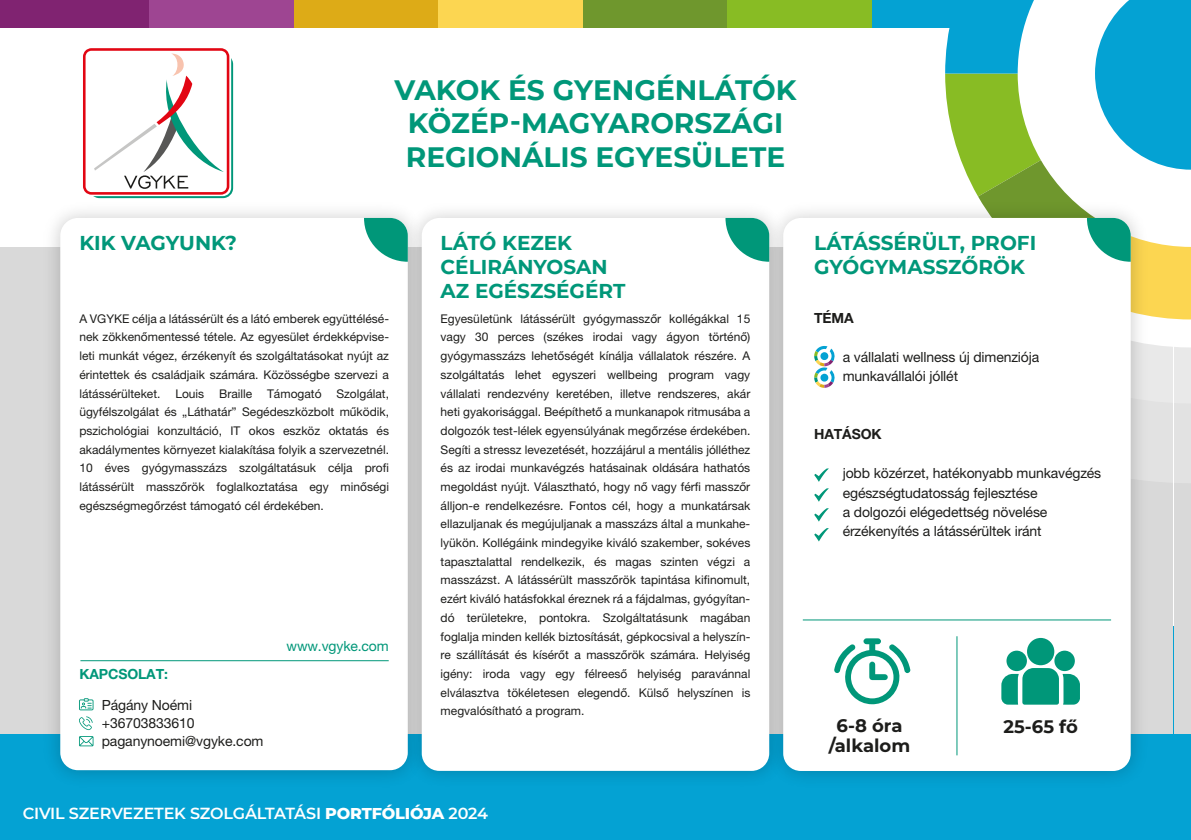
<style>
.page{position:relative;width:1191px;height:840px;background:#fff}
.page>*{position:absolute;margin:0;border:0;box-sizing:border-box;transform-origin:0 0}
.t1{font:700 28px/33.6px "Montserrat";color:#009779;text-align:center}
.t2{font:700 20px/24px "Montserrat";color:#009779}
.t3{font:700 18px/20.2px "Montserrat";color:#1d1d1b;text-align:center}
.t4{font:600 16px "Montserrat";letter-spacing:-.01em;color:#fff}
.t5{font:14px/19.4px "Helvetica Neue LT Pro";letter-spacing:-.01em;color:#1d1d1b}
.t6{font:14px "Helvetica Neue LT Pro";letter-spacing:-.01em;color:#009779}
.t7{font:700 14px "Helvetica Neue LT Pro";letter-spacing:-.01em;color:#1d1d1b}
.t8{font:700 14px "Helvetica Neue LT Pro";letter-spacing:-.01em;color:#009779}
.t9{font:12px/18.6px "Helvetica Neue LT Pro";color:#1d1d1b;text-align:justify}
.s1{font-weight:800}
</style>
<div class="page">
<div style="left:0;top:626px;width:1191px;height:213px;background:#04a2d3"></div>
<div style="left:0;top:247px;width:1191px;height:486px;background:#d9d9d9"></div>
<div style="left:0;top:0;width:149px;height:28px;background:#802371"></div>
<div style="left:149px;top:0;width:145px;height:28px;background:#9e4592"></div>
<div style="left:294px;top:0;width:144px;height:28px;background:#ddab17"></div>
<div style="left:438px;top:0;width:145px;height:28px;background:#fcd651"></div>
<div style="left:583px;top:0;width:144px;height:28px;background:#6f972d"></div>
<div style="left:727px;top:0;width:145px;height:28px;background:#88bc24"></div>
<div style="left:872px;top:0;width:144px;height:28px;background:#04a2d3"></div>
<img style="left:36px;top:193px;width:362px;height:584px">
<div style="left:60px;top:218px;width:348px;height:551px;background:#fff;border-radius:18px"></div>
<hr style="left:80px;top:660px;width:309px;height:1px;background:#009779">
<svg style="left:364px;top:218px;width:34px;height:43px"></svg>
<img style="left:398px;top:212px;width:361px;height:565px">
<div style="left:422px;top:218px;width:347px;height:552px;background:#fff;border-radius:18px"></div>
<svg style="left:725px;top:218px;width:34px;height:43px"></svg>
<img style="left:759px;top:212px;width:396px;height:565px">
<div style="left:783px;top:218px;width:347px;height:552px;background:#fff;border-radius:18px"></div>
<div style="left:1027px;top:637px;width:27px;height:28px;background:#009779;border-radius:50%"></div>
<svg style="left:1001px;top:667px;width:79px;height:37px"></svg>
<div style="left:1006px;top:650px;width:21px;height:20px;background:#009779;border-radius:50%"></div>
<div style="left:1054px;top:650px;width:20px;height:20px;background:#009779;border-radius:50%"></div>
<svg style="left:834px;top:638px;width:76px;height:66px"></svg>
<svg style="left:814px;top:468px;width:15px;height:13px"></svg>
<svg style="left:814px;top:508px;width:15px;height:13px"></svg>
<svg style="left:814px;top:528px;width:15px;height:13px"></svg>
<svg style="left:814px;top:488px;width:15px;height:13px"></svg>
<hr style="left:803px;top:619px;width:308px;height:1px;background:#009779">
<hr style="left:956px;top:636px;width:1px;height:119px;background:#009779">
<svg style="left:814px;top:346px;width:21px;height:41px"></svg>
<svg style="left:79px;top:716px;width:14px;height:13px"></svg>
<svg style="left:79px;top:698px;width:14px;height:12px"></svg>
<svg style="left:79px;top:736px;width:14px;height:10px"></svg>
<div style="left:89px;top:54px;width:144px;height:144px;background:#25a68c;border-radius:10px"></div>
<svg style="left:83px;top:48px;width:148px;height:148px;background:#f0e1e1"></svg>
<svg style="left:945px;top:0;width:246px;height:483px"></svg>
<h1 class="t1" style="left:394px;top:72px;width:403px">VAKOK ÉS GYENGÉNLÁTÓK<br>KÖZÉP-MAGYARORSZÁGI<br>REGIONÁLIS EGYESÜLETE</h1>
<h2 class="t2" style="left:79px;top:230px;width:159px">KIK VAGYUNK?</h2>
<h2 class="t2" style="left:440px;top:230px;width:186px">LÁTÓ KEZEK<br>CÉLIRÁNYOSAN<br>AZ EGÉSZSÉGÉRT</h2>
<p class="t9" style="left:79px;top:309px;width:311px">A VGYKE célja a látássérült és a látó emberek együttélésé&shy;nek zökkenőmentessé tétele. Az egyesület érdekképvise&shy;leti munkát végez, érzékenyít és szolgáltatásokat nyújt az érintettek és családjaik számára. Közösségbe szervezi a látássérülteket. Louis Braille Támogató Szolgálat, ügyfélszolgálat és „Láthatár” Segédeszközbolt működik, pszichológiai konzultáció, IT okos eszköz oktatás és akadálymentes környezet kialakítása folyik a szervezetnél.<br>10 éves gyógymasszázs szolgáltatásuk célja profi látássérült masszőrök foglalkoztatása egy minőségi egészségmegőrzést támogató cél érdekében.</p>
<p class="t9" style="left:440px;top:309px;width:311px">Egyesületünk látássérült gyógymasszőr kollégákkal 15 vagy 30 perces (székes irodai vagy ágyon történő) gyógymasszázs lehetőségét kínálja vállalatok részére. A szolgáltatás lehet egyszeri wellbeing program vagy vállalati rendezvény keretében, illetve rendszeres, akár heti gyakorisággal. Beépíthető a munkanapok ritmusába a dolgozók test-lélek egyensúlyának megőrzése érdekében.<br>Segíti a stressz levezetését, hozzájárul a mentális jólléthez és az irodai munkavégzés hatásainak oldására hathatós megoldást nyújt. Választható, hogy nő vagy férfi masszőr álljon-e rendelkezésre. Fontos cél, hogy a munkatársak ellazuljanak és megújuljanak a masszázs által a munkahe&shy;lyükön. Kollégáink mindegyike kiváló szakember, sokéves tapasztalattal rendelkezik, és magas szinten végzi a masszázst. A látássérült masszőrök tapintása kifinomult, ezért kiváló hatásfokkal éreznek rá a fájdalmas, gyógyítan&shy;dó területekre, pontokra. Szolgáltatásunk magában foglalja minden kellék biztosítását, gépkocsival a helyszín&shy;re szállítását és kísérőt a masszőrök számára. Helyiség igény: iroda vagy egy félreeső helyiség paravánnal elválasztva tökéletesen elegendő. Külső helyszínen is megvalósítható a program.</p>
<p class="t6" style="left:286px;top:637px;width:104px">www.vgyke.com</p>
<p class="t8" style="left:79px;top:664px;width:90px">KAPCSOLAT:</p>
<p class="t5" style="left:102px;top:695px;width:163px;line-height:18px">Págány Noémi +36703833610 paganynoemi@vgyke.com</p>
<h3 class="t4" style="left:23px;top:801px;width:467px">CIVIL SZERVEZETEK SZOLGÁLTATÁSI <span class="s1">PORTFÓLIÓJA</span> 2024</h3>
<h2 class="t2" style="left:814px;top:230px;width:223px">LÁTÁSSÉRÜLT, PROFI<br>GYÓGYMASSZŐRÖK</h2>
<p class="t7" style="left:814px;top:309px;width:41px">TÉMA</p>
<p class="t5" style="left:842px;top:347px;width:198px">a vállalati wellness új dimenziója munkavállalói jóllét</p>
<p class="t7" style="left:814px;top:425px;width:69px">HATÁSOK</p>
<p class="t5" style="left:842px;top:463px;width:260px">jobb közérzet, hatékonyabb munkavégzés egészségtudatosság fejlesztése<br>a dolgozói elégedettség növelése érzékenyítés a látássérültek iránt</p>
<h3 class="t3" style="left:829px;top:714px;width:83px">6-8 óra /alkalom</h3>
<h3 class="t3" style="left:1003px;top:714px;width:76px">25-65 fő</h3>
</div>
